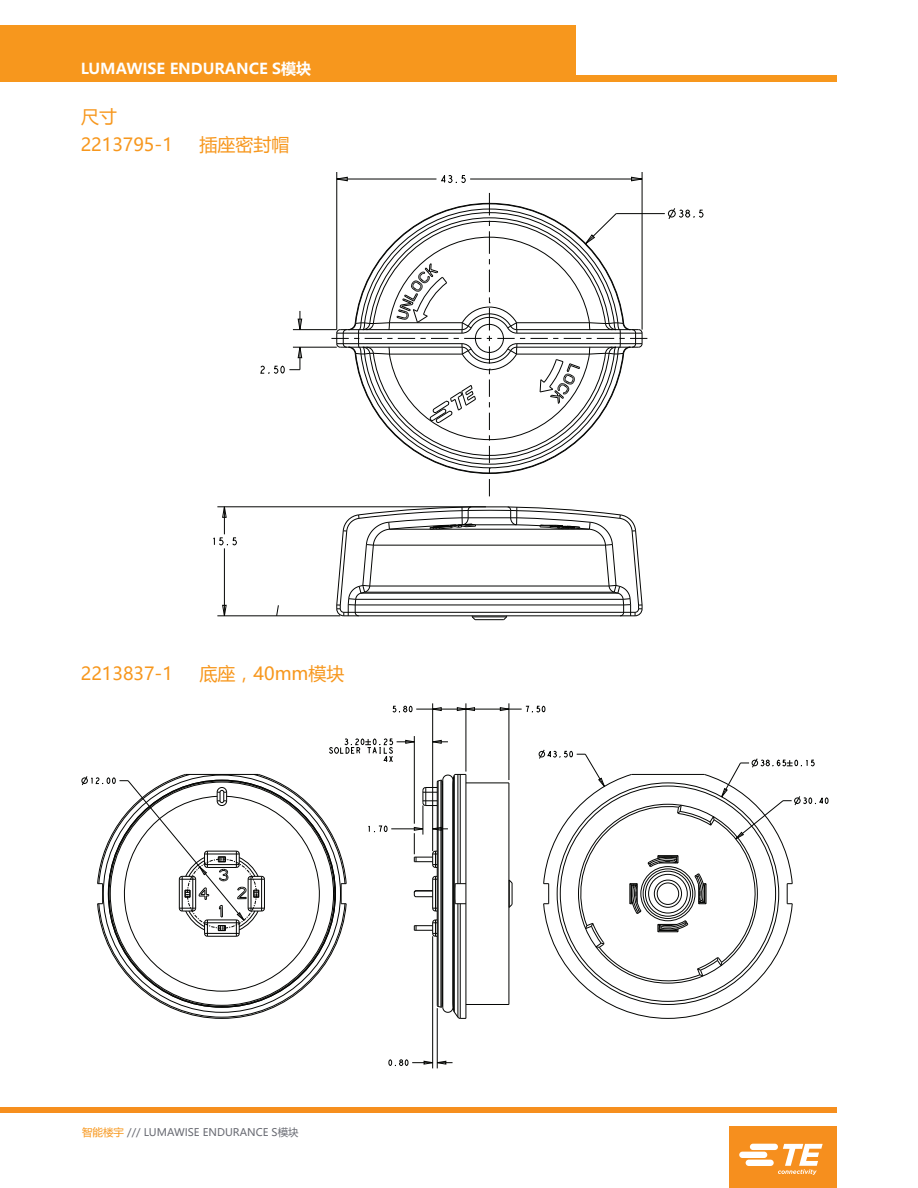
<style>
.page{position:relative;width:918px;height:1188px;background:#fff}
.page>*{position:absolute;margin:0;border:0;box-sizing:border-box;transform-origin:0 0}
.t1{font:18px/28.7px "Microsoft Ya Hei";color:#f7971d}
.t2{font:700 15px "Microsoft Ya Hei";color:#fff}
.t3{font:10.5px "Microsoft Ya Hei";color:#696b73}
.s1{color:#f7971d}
</style>
<div class="page">
<div style="left:0;top:1107px;width:837px;height:6px;background:#f68f1e"></div>
<div style="left:729px;top:1126px;width:108px;height:62px;background:#f68f1e"></div>
<svg style="left:739px;top:1144px;width:84px;height:31px"></svg>
<div style="left:0;top:26px;width:576px;height:56px;background:#f7971d"></div>
<div style="left:0;top:76px;width:837px;height:6px;background:#f7971d"></div>
<svg style="left:336px;top:506px;width:307px;height:115px"></svg>
<svg style="left:668px;top:208px;width:35px;height:11px"></svg>
<svg style="left:441px;top:175px;width:25px;height:8px"></svg>
<svg style="left:336px;top:177px;width:12px;height:4px"></svg>
<svg style="left:631px;top:177px;width:11px;height:4px"></svg>
<svg style="left:276px;top:605px;width:3px;height:11px"></svg>
<svg style="left:222px;top:605px;width:5px;height:11px"></svg>
<svg style="left:298px;top:311px;width:4px;height:18px"></svg>
<hr style="left:337px;top:172px;width:1px;height:158px;background:#040503">
<svg style="left:261px;top:347px;width:41px;height:27px"></svg>
<hr style="left:293px;top:347px;width:44px;height:1px;background:#040503">
<hr style="left:293px;top:329px;width:44px;height:1px;background:#040503">
<hr style="left:616px;top:213px;width:49px;height:1px;background:#040503">
<hr style="left:642px;top:172px;width:1px;height:158px;background:#040503">
<hr style="left:470px;top:179px;width:172px;height:1px;background:#040503">
<hr style="left:337px;top:179px;width:99px;height:1px;background:#040503">
<svg style="left:213px;top:506px;width:24px;height:39px"></svg>
<hr style="left:224px;top:548px;width:1px;height:68px;background:#040503">
<hr style="left:217px;top:616px;width:123px;height:1px;background:#040503">
<hr style="left:217px;top:507px;width:269px;height:1px;background:#040503">
<svg style="left:331px;top:193px;width:316px;height:303px"></svg>
<div style="left:475px;top:324px;width:29px;height:29px;border:1px solid #040503;border-radius:50%"></div>
<hr style="left:466px;top:1004px;width:43px;height:1px;background:#040503">
<hr style="left:437px;top:782px;width:1px;height:223px;background:#040503">
<hr style="left:438px;top:781px;width:1px;height:225px;background:#040503">
<hr style="left:441px;top:780px;width:1px;height:227px;background:#040503">
<hr style="left:454px;top:775px;width:1px;height:237px;background:#040503">
<hr style="left:458px;top:774px;width:1px;height:110px;background:#040503">
<hr style="left:458px;top:904px;width:1px;height:113px;background:#040503">
<hr style="left:460px;top:774px;width:1px;height:110px;background:#040503">
<hr style="left:460px;top:904px;width:1px;height:114px;background:#040503">
<hr style="left:466px;top:774px;width:1px;height:244px;background:#040503">
<hr style="left:509px;top:783px;width:1px;height:221px;background:#040503">
<svg style="left:508px;top:879px;width:5px;height:29px"></svg>
<hr style="left:466px;top:783px;width:43px;height:1px;background:#040503">
<svg style="left:414px;top:919px;width:23px;height:18px"></svg>
<svg style="left:414px;top:876px;width:23px;height:36px"></svg>
<svg style="left:455px;top:883px;width:11px;height:21px"></svg>
<svg style="left:526px;top:706px;width:19px;height:6px"></svg>
<svg style="left:393px;top:706px;width:19px;height:6px"></svg>
<svg style="left:368px;top:826px;width:19px;height:6px"></svg>
<svg style="left:500px;top:707px;width:9px;height:4px"></svg>
<svg style="left:457px;top:707px;width:18px;height:4px"></svg>
<svg style="left:433px;top:707px;width:9px;height:4px"></svg>
<svg style="left:81px;top:774px;width:266px;height:245px"></svg>
<svg style="left:389px;top:1060px;width:64px;height:6px"></svg>
<hr style="left:414px;top:736px;width:1px;height:88px;background:#040503">
<hr style="left:423px;top:805px;width:1px;height:30px;background:#040503">
<hr style="left:432px;top:936px;width:1px;height:132px;background:#040503">
<hr style="left:432px;top:703px;width:1px;height:148px;background:#040503">
<hr style="left:437px;top:1008px;width:1px;height:60px;background:#040503">
<hr style="left:466px;top:703px;width:1px;height:69px;background:#040503">
<hr style="left:509px;top:703px;width:1px;height:77px;background:#040503">
<hr style="left:391px;top:829px;width:32px;height:1px;background:#040503">
<svg style="left:414px;top:827px;width:34px;height:41px"></svg>
<svg style="left:329px;top:739px;width:86px;height:23px"></svg>
<svg style="left:432px;top:740px;width:16px;height:4px"></svg>
<hr style="left:416px;top:709px;width:106px;height:1px;background:#040503">
<div style="left:187px;top:859px;width:70px;height:69px;border:1px dashed #040503;border-radius:50%"></div>
<hr style="left:442px;top:780px;width:1px;height:227px;background:#040503">
<hr style="left:453px;top:780px;width:1px;height:227px;background:#040503">
<svg style="left:422px;top:773px;width:44px;height:33px"></svg>
<svg style="left:437px;top:1002px;width:29px;height:17px"></svg>
<svg style="left:539px;top:750px;width:289px;height:269px"></svg>
<p class="t2" style="left:81px;top:58px;width:232px">LUMAWISE ENDURANCE S模块</p>
<p class="t1" style="left:81px;top:101px;width:94px">尺寸<br>2213795-1</p>
<p class="t1" style="left:200px;top:130px;width:91px">插座密封帽</p>
<p class="t1" style="left:81px;top:658px;width:94px">2213837-1</p>
<p class="t1" style="left:200px;top:658px;width:146px">底座，40mm模块</p>
<p class="t3" style="left:82px;top:1125px;width:218px"><span class="s1">智能楼宇</span> /// LUMAWISE ENDURANCE S模块</p>
</div>
